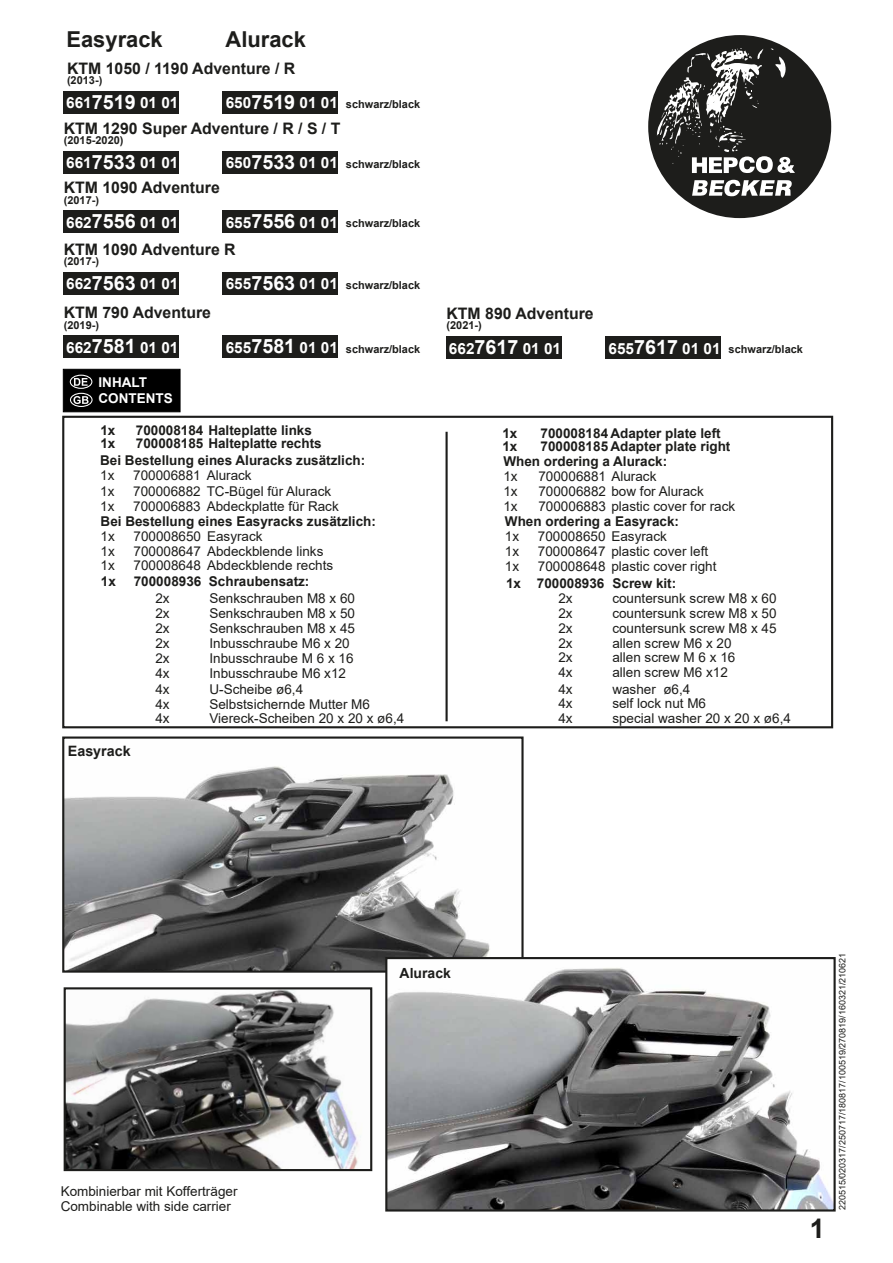
<style>
.page{position:relative;width:893px;height:1263px;background:#fff}
.page>*{position:absolute;margin:0;border:0;box-sizing:border-box;transform-origin:0 0}
.t1{font:700 27px "Arial";color:#1d1d1b}
.t2{font:700 21.9px "Arial";color:#1d1d1b}
.t3{font:700 15.9px "Arial";color:#1d1d1b}
.t4{font:700 15.3px "Arial";color:#fff}
.t5{font:700 14.25px "Arial";color:#1d1d1b}
.t6{font:700 13.95px "Arial";color:#1d1d1b}
.t7{font:13.5px/14.9px "Arial";color:#1d1d1b}
.t8{font:700 13.5px "Arial";color:#1d1d1b}
.t9{font:700 13.5px/16.2px "Arial";color:#fff}
.t10{font:700 10.95px "Arial";color:#1d1d1b}
.t11{font:9px "Arial";color:#1d1d1b}
.s1{font-size:19.8px}
.s2{font-size:15.3px;color:#fff}
.s3{font-size:19.8px;color:#fff}
</style>
<div class="page">
<div style="left:648px;top:35px;width:183px;height:183px;background:#1d1d1b;border-radius:50%"></div>
<svg style="left:692px;top:180px;width:100px;height:16px"></svg>
<svg style="left:656px;top:48px;width:139px;height:125px"></svg>
<img style="left:65px;top:766px;width:425px;height:204px">
<div style="left:62px;top:736px;width:462px;height:237px;border:2px solid #1d1d1b"></div>
<div style="left:62px;top:416px;width:771px;height:312px;border:2px solid #1d1d1b"></div>
<img style="left:388px;top:960px;width:445px;height:248px">
<div style="left:385px;top:957px;width:451px;height:254px;border:2px solid #1d1d1b"></div>
<img style="left:67px;top:990px;width:294px;height:178px">
<div style="left:64px;top:987px;width:308px;height:184px;border:2px solid #1d1d1b"></div>
<hr style="left:445px;top:432px;width:3px;height:289px;background:#1d1d1b">
<div style="left:64px;top:91px;width:115px;height:23px;background:#1d1d1b"></div>
<div style="left:223px;top:91px;width:115px;height:23px;background:#1d1d1b"></div>
<div style="left:64px;top:151px;width:115px;height:22px;background:#1d1d1b"></div>
<div style="left:223px;top:151px;width:115px;height:22px;background:#1d1d1b"></div>
<div style="left:64px;top:210px;width:115px;height:23px;background:#1d1d1b"></div>
<div style="left:223px;top:210px;width:115px;height:23px;background:#1d1d1b"></div>
<div style="left:64px;top:272px;width:115px;height:22px;background:#1d1d1b"></div>
<div style="left:223px;top:272px;width:115px;height:22px;background:#1d1d1b"></div>
<div style="left:64px;top:335px;width:115px;height:23px;background:#1d1d1b"></div>
<div style="left:223px;top:335px;width:115px;height:23px;background:#1d1d1b"></div>
<div style="left:446px;top:336px;width:116px;height:23px;background:#1d1d1b"></div>
<div style="left:605px;top:336px;width:116px;height:23px;background:#1d1d1b"></div>
<div style="left:63px;top:369px;width:117px;height:43px;background:#000;border:1px solid #000"></div>
<svg style="left:74px;top:378px;width:14px;height:8px"></svg>
<svg style="left:73px;top:396px;width:16px;height:8px"></svg>
<div style="left:70px;top:375px;width:22px;height:14px;border:1px solid #fff;border-radius:50%"></div>
<div style="left:70px;top:393px;width:23px;height:14px;border:1px solid #fff;border-radius:50%"></div>
<h2 class="t2" style="left:66px;top:24px;width:98px">Easyrack</h2>
<h2 class="t2" style="left:226px;top:24px;width:82px">Alurack</h2>
<p class="t3" style="left:67px;top:57px;width:230px">KTM 1050 / 1190 Adventure / R</p>
<p class="t10" style="left:67px;top:73px;width:37px">(2013-)</p>
<p class="t4" style="left:66px;top:92px;width:114px">661<span class="s1">7519</span> 01 01</p>
<p class="t10" style="left:226px;top:96px;width:196px"><span class="s2">650</span><span class="s3">7519</span> <span class="s2">01 01</span> schwarz/black</p>
<p class="t3" style="left:64px;top:117px;width:278px">KTM 1290 Super Adventure / R / S / T</p>
<p class="t10" style="left:64px;top:133px;width:61px">(2015-2020)</p>
<p class="t3" style="left:64px;top:176px;width:158px">KTM 1090 Adventure</p>
<p class="t10" style="left:64px;top:192px;width:37px">(2017-)</p>
<p class="t3" style="left:64px;top:238px;width:173px">KTM 1090 Adventure R</p>
<p class="t10" style="left:64px;top:254px;width:37px">(2017-)</p>
<p class="t3" style="left:64px;top:302px;width:149px">KTM 790 Adventure</p>
<p class="t10" style="left:64px;top:317px;width:37px">(2019-)</p>
<p class="t4" style="left:66px;top:152px;width:114px">661<span class="s1">7533</span> 01 01</p>
<p class="t10" style="left:226px;top:156px;width:196px"><span class="s2">650</span><span class="s3">7533</span> <span class="s2">01 01</span> schwarz/black</p>
<p class="t4" style="left:66px;top:211px;width:114px">662<span class="s1">7556</span> 01 01</p>
<p class="t10" style="left:226px;top:216px;width:196px"><span class="s2">655</span><span class="s3">7556</span> <span class="s2">01 01</span> schwarz/black</p>
<p class="t4" style="left:66px;top:273px;width:114px">662<span class="s1">7563</span> 01 01</p>
<p class="t10" style="left:226px;top:277px;width:196px"><span class="s2">655</span><span class="s3">7563</span> <span class="s2">01 01</span> schwarz/black</p>
<p class="t3" style="left:446px;top:302px;width:149px">KTM 890 Adventure</p>
<p class="t10" style="left:446px;top:318px;width:37px">(2021-)</p>
<p class="t4" style="left:66px;top:337px;width:114px">662<span class="s1">7581</span> 01 01</p>
<p class="t10" style="left:226px;top:341px;width:196px"><span class="s2">655</span><span class="s3">7581</span> <span class="s2">01 01</span> schwarz/black</p>
<p class="t4" style="left:449px;top:337px;width:114px">662<span class="s1">7617</span> 01 01</p>
<p class="t10" style="left:608px;top:342px;width:196px"><span class="s2">655</span><span class="s3">7617</span> <span class="s2">01 01</span> schwarz/black</p>
<p class="t9" style="left:99px;top:374px;width:76px">INHALT<br>CONTENTS</p>
<p class="t8" style="left:100px;top:420px;width:17px">1x</p>
<p class="t8" style="left:136px;top:420px;width:178px">700008184 Halteplatte links</p>
<p class="t8" style="left:100px;top:434px;width:17px">1x</p>
<p class="t8" style="left:136px;top:434px;width:187px">700008185 Halteplatte rechts</p>
<p class="t8" style="left:100px;top:450px;width:267px">Bei Bestellung eines Aluracks zusätzlich:</p>
<p class="t7" style="left:100px;top:467px;width:16px">1x</p>
<p class="t7" style="left:133px;top:467px;width:120px">700006881 Alurack</p>
<p class="t7" style="left:100px;top:483px;width:16px">1x</p>
<p class="t7" style="left:133px;top:483px;width:200px">700006882 TC-Bügel für Alurack</p>
<p class="t7" style="left:100px;top:498px;width:16px">1x</p>
<p class="t7" style="left:133px;top:498px;width:207px">700006883 Abdeckplatte für Rack</p>
<p class="t8" style="left:101px;top:512px;width:277px">Bei Bestellung eines Easyracks zusätzlich:</p>
<p class="t7" style="left:101px;top:528px;width:16px">1x</p>
<p class="t7" style="left:134px;top:528px;width:131px">700008650 Easyrack</p>
<p class="t7" style="left:101px;top:543px;width:16px">1x</p>
<p class="t7" style="left:134px;top:543px;width:191px">700008647 Abdeckblende links</p>
<p class="t7" style="left:101px;top:558px;width:16px">1x</p>
<p class="t7" style="left:134px;top:558px;width:201px">700008648 Abdeckblende rechts</p>
<p class="t8" style="left:502px;top:423px;width:17px">1x</p>
<p class="t8" style="left:541px;top:423px;width:182px">700008184 Adapter plate left</p>
<p class="t8" style="left:502px;top:437px;width:17px">1x</p>
<p class="t8" style="left:541px;top:437px;width:191px">700008185 Adapter plate right</p>
<p class="t8" style="left:503px;top:452px;width:165px">When ordering a Alurack:</p>
<p class="t7" style="left:503px;top:469px;width:16px">1x</p>
<p class="t7" style="left:538px;top:469px;width:120px">700006881 Alurack</p>
<p class="t7" style="left:503px;top:484px;width:16px">1x</p>
<p class="t7" style="left:538px;top:484px;width:167px">700006882 bow for Alurack</p>
<p class="t7" style="left:503px;top:499px;width:16px">1x</p>
<p class="t7" style="left:538px;top:499px;width:198px">700006883 plastic cover for rack</p>
<p class="t8" style="left:505px;top:512px;width:176px">When ordering a Easyrack:</p>
<p class="t7" style="left:505px;top:529px;width:16px">1x</p>
<p class="t7" style="left:538px;top:529px;width:131px">700008650 Easyrack</p>
<p class="t7" style="left:505px;top:543px;width:16px">1x</p>
<p class="t7" style="left:538px;top:543px;width:172px">700008647 plastic cover left</p>
<p class="t7" style="left:505px;top:558px;width:16px">1x</p>
<p class="t7" style="left:538px;top:558px;width:180px">700008648 plastic cover right</p>
<p class="t8" style="left:101px;top:572px;width:17px">1x</p>
<p class="t8" style="left:134px;top:572px;width:177px">700008936 Schraubensatz:</p>
<p class="t8" style="left:506px;top:574px;width:172px">1x 700008936 Screw kit:</p>
<p class="t5" style="left:68px;top:741px;width:64px">Easyrack</p>
<p class="t7" style="left:155px;top:591px;width:16px">2x</p>
<p class="t7" style="left:209px;top:591px;width:147px">Senkschrauben M8 x 60</p>
<p class="t7" style="left:155px;top:606px;width:16px">2x</p>
<p class="t7" style="left:209px;top:606px;width:147px">Senkschrauben M8 x 50</p>
<p class="t7" style="left:155px;top:621px;width:16px">2x</p>
<p class="t7" style="left:209px;top:621px;width:147px">Senkschrauben M8 x 45</p>
<p class="t7" style="left:155px;top:636px;width:16px">2x</p>
<p class="t7" style="left:209px;top:636px;width:142px">Inbusschraube M6 x 20</p>
<p class="t7" style="left:155px;top:650px;width:16px">2x</p>
<p class="t7" style="left:209px;top:650px;width:146px">Inbusschraube M 6 x 16</p>
<p class="t7" style="left:155px;top:665px;width:16px">4x</p>
<p class="t7" style="left:209px;top:665px;width:138px">Inbusschraube M6 x12</p>
<p class="t7" style="left:155px;top:681px;width:16px">4x</p>
<p class="t7" style="left:209px;top:681px;width:95px">U-Scheibe ø6,4</p>
<p class="t7" style="left:155px;top:696px;width:16px">4x</p>
<p class="t7" style="left:209px;top:696px;width:162px">Selbstsichernde Mutter M6</p>
<p class="t7" style="left:155px;top:711px;width:16px">4x</p>
<p class="t7" style="left:209px;top:711px;width:196px">Viereck-Scheiben 20 x 20 x ø6,4</p>
<p class="t7" style="left:558px;top:591px;width:16px">2x</p>
<p class="t7" style="left:612px;top:591px;width:166px">countersunk screw M8 x 60</p>
<p class="t7" style="left:558px;top:606px;width:16px">2x</p>
<p class="t7" style="left:612px;top:606px;width:166px">countersunk screw M8 x 50</p>
<p class="t7" style="left:558px;top:620px;width:16px">2x</p>
<p class="t7" style="left:612px;top:620px;width:166px">countersunk screw M8 x 45</p>
<p class="t7" style="left:558px;top:635px;width:16px">2x</p>
<p class="t7" style="left:612px;top:635px;width:121px">allen screw M6 x 20</p>
<p class="t7" style="left:558px;top:650px;width:16px">2x</p>
<p class="t7" style="left:612px;top:650px;width:125px">allen screw M 6 x 16</p>
<p class="t7" style="left:558px;top:665px;width:16px">4x</p>
<p class="t7" style="left:612px;top:665px;width:117px">allen screw M6 x12</p>
<p class="t7" style="left:558px;top:681px;width:16px">4x</p>
<p class="t7" style="left:612px;top:681px;width:80px">washer ø6,4</p>
<p class="t7" style="left:558px;top:696px;width:16px">4x</p>
<p class="t7" style="left:612px;top:696px;width:95px">self lock nut M6</p>
<p class="t7" style="left:558px;top:711px;width:16px">4x</p>
<p class="t7" style="left:612px;top:711px;width:180px">special washer 20 x 20 x ø6,4</p>
<p class="t7" style="left:61px;top:1183px;width:178px">Kombinierbar mit Kofferträger<br>Combinable with side carrier</p>
<p class="t6" style="left:400px;top:963px;width:53px">Alurack</p>
<h1 class="t1" style="left:810px;top:1209px;width:17px">1</h1>
<p class="t11" style="left:836px;top:1210px;width:259px;rotate:-90deg">220515/020317/250717/180817/100519/270819/160321/210621</p>
</div>
